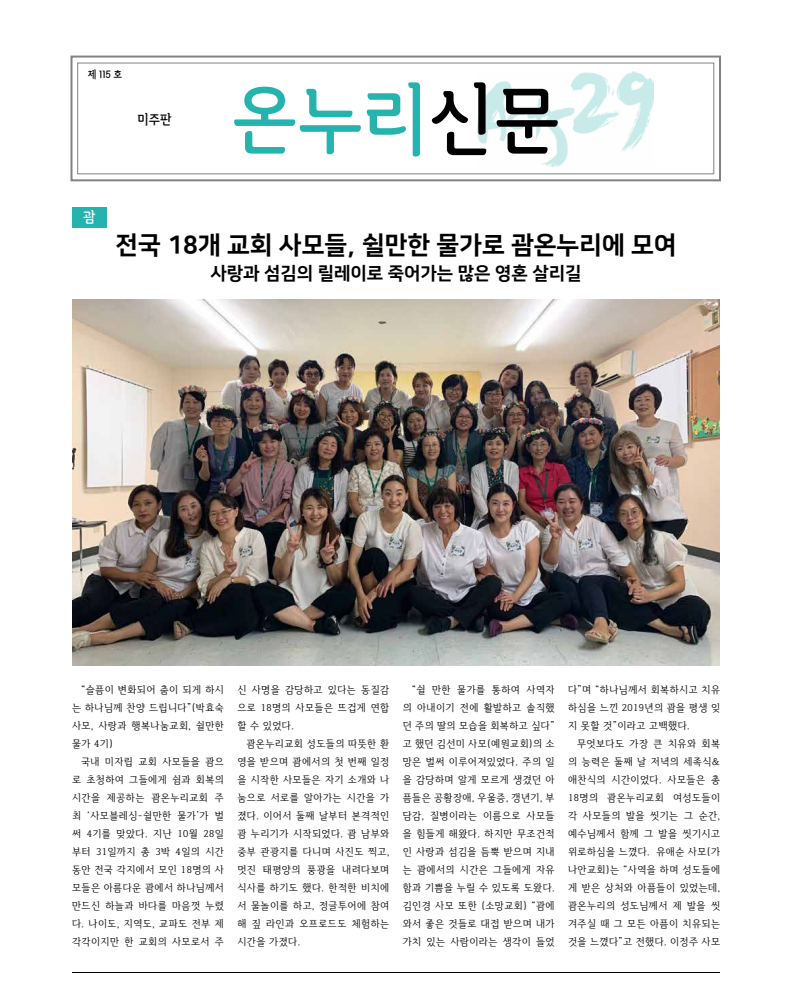
<style>
.page{position:relative;width:792px;height:1008px;background:#fff}
.page>*{position:absolute;margin:0;border:0;box-sizing:border-box;transform-origin:0 0}
.t1{font:75px "THE Banil M";color:#25b4ad}
.t2{font:25px "Nanum Square EB";color:#000}
.t3{font:18px "Nanum Square EB";color:#000}
.t4{font:14px "THE Banil M";color:#fff}
.t5{font:13px "THE Banil M";color:#000}
.t6{font:10px/18px "Iropke Batang OTFM";letter-spacing:.05em;color:#000;text-align:justify}
.t7{font:10px "THE Banil M";color:#000}
.s1{color:#000}
</style>
<div class="page">
<img style="left:477px;top:72px;width:177px;height:94px">
<hr style="left:72px;top:972px;width:648px;height:1px;background:#000">
<div style="left:70px;top:56px;width:651px;height:125px;border:2px solid #808285"></div>
<div style="left:77px;top:63px;width:637px;height:111px;border:1px solid #808285"></div>
<div style="left:72px;top:208px;width:35px;height:20px;background:#25b4ad"></div>
<img style="left:72px;top:299px;width:648px;height:366px">
<p class="t7" style="left:88px;top:69px;width:36px">제 115 호</p>
<h3 class="t5" style="left:137px;top:112px;width:36px">미주판</h3>
<h3 class="t4" style="left:83px;top:210px;width:14px">괌</h3>
<h1 class="t1" style="left:232px;top:81px;width:330px">온누리<span class="s1">신문</span></h1>
<h2 class="t2" style="left:115px;top:232px;width:563px">전국 18개 교회 사모들, 쉴만한 물가로 괌온누리에 모여</h2>
<h3 class="t3" style="left:211px;top:264px;width:372px">사랑과 섬김의 릴레이로 죽어가는 많은 영혼 살리길</h3>
<p class="t6" style="left:72px;top:680px;width:153px;text-indent:9px">“슬픔이 변화되어 춤이 되게 하시 는 하나님께 찬양 드립니다”(박효숙 사모, 사랑과 행복나눔교회, 쉴만한 물가 4기)</p>
<p class="t6" style="left:72px;top:752px;width:153px;text-indent:9px">국내 미자립 교회 사모들을 괌으 로 초청하여 그들에게 쉼과 회복의 시간을 제공하는 괌온누리교회 주 최 ‘사모블레싱-쉴만한 물가’가 벌 써 4기를 맞았다. 지난 10월 28일 부터 31일까지 총 3박 4일의 시간 동안 전국 각지에서 모인 18명의 사 모들은 아름다운 괌에서 하나님께서 만드신 하늘과 바다를 마음껏 누렸 다. 나이도, 지역도, 교파도 전부 제 각각이지만 한 교회의 사모로서 주</p>
<p class="t6" style="left:237px;top:680px;width:153px">신 사명을 감당하고 있다는 동질감 으로 18명의 사모들은 뜨겁게 연합 할 수 있었다.</p>
<p class="t6" style="left:237px;top:734px;width:153px;text-indent:9px">괌온누리교회 성도들의 따뜻한 환 영을 받으며 괌에서의 첫 번째 일정 을 시작한 사모들은 자기 소개와 나 눔으로 서로를 알아가는 시간을 가 졌다. 이어서 둘째 날부터 본격적인 괌 누리기가 시작되었다. 괌 남부와 중부 관광지를 다니며 사진도 찍고, 멋진 태평양의 풍광을 내려다보며 식사를 하기도 했다. 한적한 비치에 서 물놀이를 하고, 정글투어에 참여 해 짚 라인과 오프로드도 체험하는 시간을 가졌다.</p>
<p class="t6" style="left:403px;top:680px;width:153px;text-indent:9px">“쉴 만한 물가를 통하여 사역자 의 아내이기 전에 활발하고 솔직했 던 주의 딸의 모습을 회복하고 싶다” 고 했던 김선미 사모(예원교회)의 소 망은 벌써 이루어져있었다. 주의 일 을 감당하며 알게 모르게 생겼던 아 픔들은 공황장애, 우울증, 갱년기, 부 담감, 질병이라는 이름으로 사모들 을 힘들게 해왔다. 하지만 무조건적 인 사랑과 섬김을 듬뿍 받으며 지내 는 괌에서의 시간은 그들에게 자유 함과 기쁨을 누릴 수 있도록 도왔다. 김인경 사모 또한 (소망교회) “괌에 와서 좋은 것들로 대접 받으며 내가 가치 있는 사람이라는 생각이 들었</p>
<p class="t6" style="left:568px;top:680px;width:153px">다”며 “하나님께서 회복하시고 치유 하심을 느낀 2019년의 괌을 평생 잊 지 못할 것”이라고 고백했다.</p>
<p class="t6" style="left:568px;top:734px;width:153px;text-indent:9px">무엇보다도 가장 큰 치유와 회복 의 능력은 둘째 날 저녁의 세족식&amp; 애찬식의 시간이었다. 사모들은 총 18명의 괌온누리교회 여성도들이 각 사모들의 발을 씻기는 그 순간, 예수님께서 함께 그 발을 씻기시고 위로하심을 느꼈다. 유애순 사모(가 나안교회)는 “사역을 하며 성도들에 게 받은 상처와 아픔들이 있었는데, 괌온누리의 성도님께서 제 발을 씻 겨주실 때 그 모든 아픔이 치유되는 것을 느꼈다”고 전했다. 이정주 사모</p>
</div>
